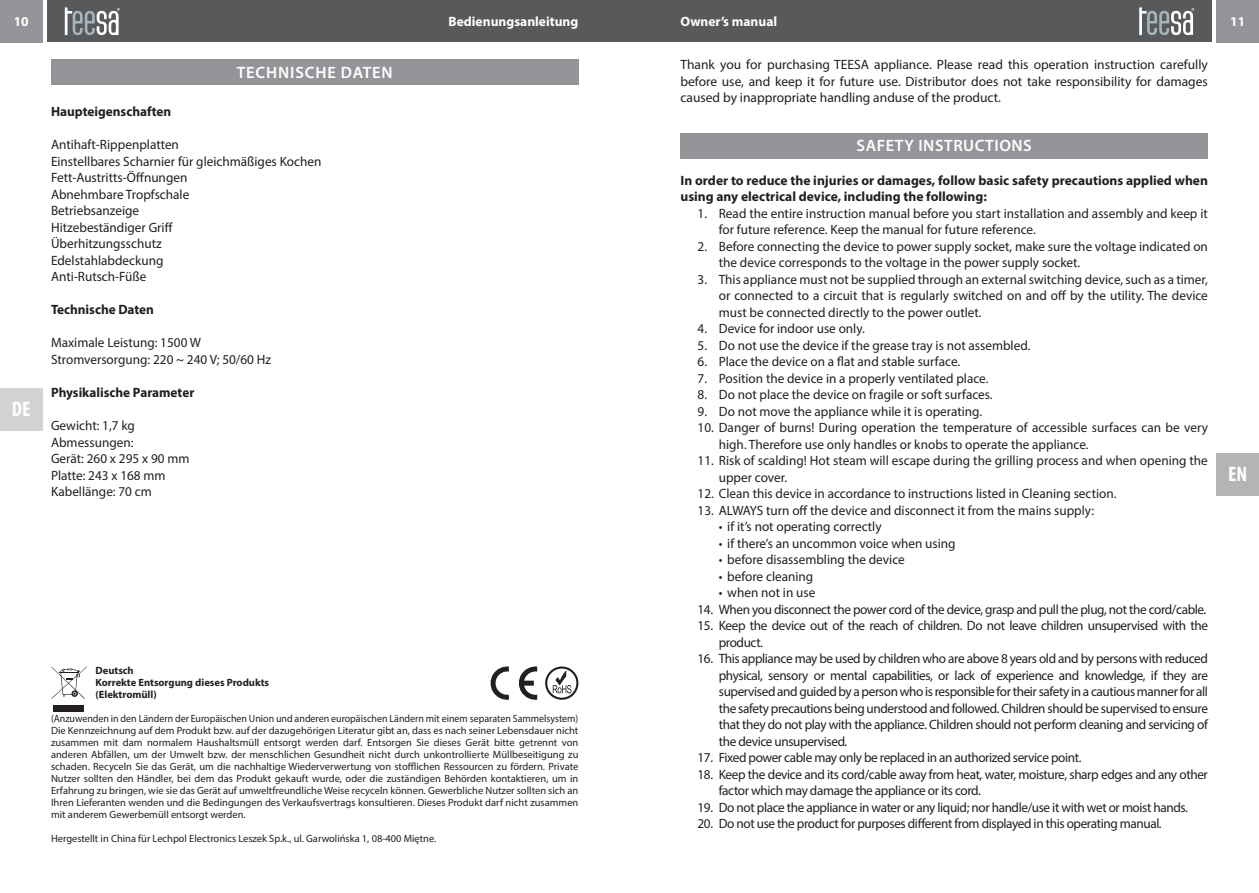
<style>
.page{position:relative;width:1259px;height:893px;background:#fff}
.page>*{position:absolute;margin:0;border:0;box-sizing:border-box;transform-origin:0 0}
.t1{font:700 condensed 21px "Myriad Pro";color:#fff}
.t2{font:600 16.5px "Myriad Pro";letter-spacing:.04em;color:#fff}
.t3{font:13.5px/16.5px "Myriad Pro";color:#231f20}
.t4{font:13.5px/16.5px "Myriad Pro";letter-spacing:-.03em;color:#231f20}
.t5{font:700 13.5px/16.5px "Myriad Pro";color:#231f20}
.t6{font:700 13.5px "Myriad Pro";color:#fff}
.t7{font:10.5px/12px "Myriad Pro";color:#231f20;text-align:justify;scale:.95 1}
.t8{font:10.5px "Myriad Pro";color:#231f20}
.t9{font:700 10.5px/12px "Myriad Pro";color:#231f20}
</style>
<div class="page">
<div style="left:51px;top:60px;width:527px;height:25px;background:#939598"></div>
<div style="left:53px;top:705px;width:31px;height:6px;background:#231f20"></div>
<svg style="left:51px;top:666px;width:36px;height:33px"></svg>
<svg style="left:545px;top:666px;width:33px;height:34px"></svg>
<svg style="left:490px;top:666px;width:47px;height:34px"></svg>
<div style="left:680px;top:133px;width:528px;height:26px;background:#939598"></div>
<div style="left:47px;top:0;width:582px;height:42px;background:#58595b"></div>
<div style="left:0;top:0;width:43px;height:43px;background:#939598"></div>
<div style="left:0;top:388px;width:43px;height:42px;background:#d1d3d4"></div>
<svg style="left:65px;top:7px;width:55px;height:28px"></svg>
<div style="left:629px;top:0;width:583px;height:42px;background:#58595b"></div>
<div style="left:1216px;top:0;width:43px;height:43px;background:#939598"></div>
<div style="left:1216px;top:453px;width:43px;height:42px;background:#b2b4b6"></div>
<svg style="left:1139px;top:7px;width:55px;height:28px"></svg>
<p class="t6" style="left:14px;top:16px;width:16px">10</p>
<p class="t6" style="left:680px;top:16px;width:98px">Owner’s manual</p>
<p class="t6" style="left:1230px;top:16px;width:16px">11</p>
<p class="t6" style="left:448px;top:16px;width:131px">Bedienungsanleitung</p>
<p class="t6" style="left:680px;top:16px;width:131px">Bedi nungsanleitung</p>
<p class="t6" style="left:482px;top:16px;width:98px">Owner’s manual</p>
<h1 class="t1" style="left:12px;top:401px;width:20px">DE</h1>
<p class="t2" style="left:237px;top:65px;width:158px">TECHNISCHE DATEN</p>
<p class="t5" style="left:51px;top:105px;width:122px">Haupteigenschaften</p>
<p class="t3" style="left:51px;top:138px;width:272px">Antihaft-Rippenplatten<br>Einstellbares Scharnier für gleichmäßiges Kochen<br>Fett-Austritts-Öffnungen<br>Abnehmbare Tropfschale<br>Betriebsanzeige<br>Hitzebeständiger Griff<br>Überhitzungsschutz<br>Edelstahlabdeckung<br>Anti-Rutsch-Füße</p>
<p class="t5" style="left:51px;top:303px;width:104px">Technische Daten</p>
<p class="t3" style="left:51px;top:336px;width:222px">Maximale Leistung: 1500 W<br>Stromversorgung: 220 ~ 240 V; 50/60 Hz</p>
<p class="t5" style="left:51px;top:385px;width:145px">Physikalische Parameter</p>
<p class="t3" style="left:51px;top:418px;width:140px">Gewicht: 1,7 kg<br>Abmessungen:<br>Gerät: 260 x 295 x 90 mm<br>Platte: 243 x 168 mm<br>Kabellänge: 70 cm</p>
<p class="t9" style="left:95px;top:665px;width:175px">Deutsch<br>Korrekte Entsorgung dieses Produkts (Elektromüll)</p>
<p class="t7" style="left:51px;top:713px;width:557px">(Anzuwenden in den Ländern der Europäischen Union und anderen europäischen Ländern mit einem separaten Sammelsystem)<br>Die Kennzeichnung auf dem Produkt bzw. auf der dazugehörigen Literatur gibt an, dass es nach seiner Lebensdauer nicht zusammen mit dam normalem Haushaltsmüll entsorgt werden darf. Entsorgen Sie dieses Gerät bitte getrennt von anderen Abfällen, um der Umwelt bzw. der menschlichen Gesundheit nicht durch unkontrollierte Müllbeseitigung zu schaden. Recyceln Sie das Gerät, um die nachhaltige Wiederverwertung von stofflichen Ressourcen zu fördern. Private Nutzer sollten den Händler, bei dem das Produkt gekauft wurde, oder die zuständigen Behörden kontaktieren, um in Erfahrung zu bringen, wie sie das Gerät auf umweltfreundliche Weise recyceln können. Gewerbliche Nutzer sollten sich an Ihren Lieferanten wenden und die Bedingungen des Verkaufsvertrags konsultieren. Dieses Produkt darf nicht zusammen mit anderem Gewerbemüll entsorgt werden.</p>
<p class="t8" style="left:51px;top:834px;width:387px">Hergestellt in China für Lechpol Electronics Leszek Sp.k., ul. Garwolińska 1, 08-400 Miętne.</p>
<p class="t3" style="left:680px;top:57px;width:529px;text-align:justify">Thank you for purchasing TEESA appliance. Please read this operation instruction carefully before use, and keep it for future use. Distributor does not take responsibility for damages caused by inappropriate handling anduse of the product.</p>
<p class="t2" style="left:856px;top:139px;width:177px">SAFETY INSTRUCTIONS</p>
<p class="t5" style="left:680px;top:173px;width:529px">In order to reduce the injuries or damages, follow basic safety precautions applied when using any electrical device, including the following:</p>
<p class="t3" style="left:719px;top:206px;width:490px;text-indent:-21px">1. Read the entire instruction manual before you start installation and assembly and keep it for future reference. Keep the manual for future reference.</p>
<p class="t3" style="left:719px;top:239px;width:490px;text-indent:-21px">2. Before connecting the device to power supply socket, make sure the voltage indicated on the device corresponds to the voltage in the power supply socket.</p>
<p class="t3" style="left:719px;top:272px;width:490px;text-align:justify;text-indent:-21px">3. This appliance must not be supplied through an external switching device, such as a timer, or connected to a circuit that is regularly switched on and off by the utility. The device must be connected directly to the power outlet.</p>
<p class="t3" style="left:697px;top:321px;width:169px">4. Device for indoor use only.</p>
<p class="t3" style="left:697px;top:338px;width:334px">5. Do not use the device if the grease tray is not assembled.</p>
<p class="t3" style="left:697px;top:354px;width:264px">6. Place the device on a flat and stable surface.</p>
<p class="t3" style="left:697px;top:371px;width:292px">7. Position the device in a properly ventilated place.</p>
<p class="t3" style="left:697px;top:387px;width:297px">8. Do not place the device on fragile or soft surfaces.</p>
<p class="t3" style="left:697px;top:404px;width:286px">9. Do not move the appliance while it is operating.</p>
<p class="t3" style="left:719px;top:420px;width:490px;text-indent:-21px">10. Danger of burns! During operation the temperature of accessible surfaces can be very high. Therefore use only handles or knobs to operate the appliance.</p>
<p class="t3" style="left:719px;top:453px;width:490px;text-indent:-21px">11. Risk of scalding! Hot steam will escape during the grilling process and when opening the upper cover.</p>
<p class="t3" style="left:697px;top:486px;width:420px">12. Clean this device in accordance to instructions listed in Cleaning section.</p>
<p class="t3" style="left:697px;top:503px;width:398px">13. ALWAYS turn off the device and disconnect it from the mains supply:</p>
<p class="t3" style="left:719px;top:519px;width:164px">• if it’s not operating correctly</p>
<p class="t3" style="left:719px;top:536px;width:238px">• if there’s an uncommon voice when using</p>
<p class="t3" style="left:719px;top:552px;width:188px">• before disassembling the device</p>
<p class="t3" style="left:719px;top:569px;width:96px">• before cleaning</p>
<p class="t3" style="left:719px;top:585px;width:98px">• when not in use</p>
<p class="t4" style="left:697px;top:602px;width:510px">14. When you disconnect the power cord of the device, grasp and pull the plug, not the cord/cable.</p>
<p class="t4" style="left:719px;top:618px;width:490px;text-indent:-21px">15. Keep the device out of the reach of children. Do not leave children unsupervised with the product.</p>
<p class="t3" style="left:719px;top:651px;width:490px;text-align:justify;text-indent:-21px">16. This appliance may be used by children who are above 8 years old and by persons with reduced physical, sensory or mental capabilities, or lack of experience and knowledge, if they are supervised and guided by a person who is responsible for their safety in a cautious manner for all the safety precautions being understood and followed. Children should be supervised to ensure that they do not play with the appliance. Children should not perform cleaning and servicing of the device unsupervised.</p>
<p class="t4" style="left:697px;top:750px;width:385px">17. Fixed power cable may only be replaced in an authorized service point.</p>
<p class="t4" style="left:719px;top:767px;width:490px;text-indent:-21px">18. Keep the device and its cord/cable away from heat, water, moisture, sharp edges and any other factor which may damage the appliance or its cord.</p>
<p class="t4" style="left:697px;top:800px;width:492px">19. Do not place the appliance in water or any liquid; nor handle/use it with wet or moist hands.</p>
<p class="t4" style="left:697px;top:816px;width:466px">20. Do not use the product for purposes different from displayed in this operating manual.</p>
<h1 class="t1" style="left:1228px;top:466px;width:21px">EN</h1>
</div>
